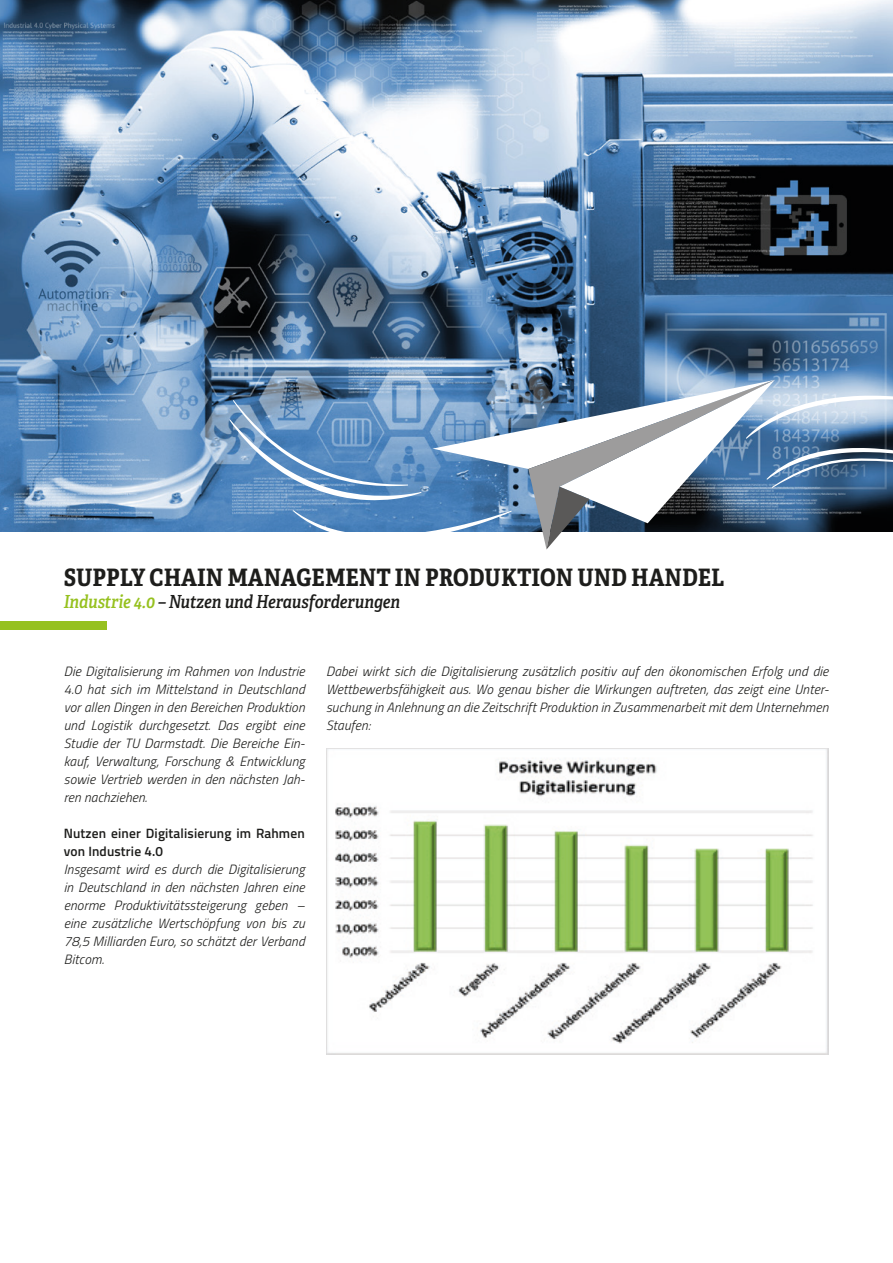
<style>
.page{position:relative;width:893px;height:1263px;background:#fff}
.page>*{position:absolute;margin:0;border:0;box-sizing:border-box;transform-origin:0 0}
.t1{font:700 24px "Adelle Condensed";color:#1d1d1b}
.t2{font:italic 18px "Adelle Condensed Sb";color:#1d1d1b}
.t3{font:italic 300 13.5px/18px "Titillium Web";letter-spacing:.01em;color:#1d1d1b;text-align:justify}
.t4{font:600 13.5px/18px "Titillium Web";letter-spacing:.01em;color:#1d1d1b}
.s1{color:#96c11f}
</style>
<div class="page">
<img style="left:0;top:0;width:893px;height:531px">
<div style="left:0;top:622px;width:106px;height:8px;background:#96c11f"></div>
<svg style="left:229px;top:380px;width:664px;height:169px"></svg>
<img style="left:326px;top:748px;width:502px;height:306px">
<h1 class="t1" style="left:64px;top:560px;width:662px">SUPPLY CHAIN MANAGEMENT IN PRODUKTION UND HANDEL</h1>
<h2 class="t2" style="left:64px;top:588px;width:338px"><span class="s1">Industrie 4.0</span> – Nutzen und Herausforderungen</h2>
<p class="t3" style="left:64px;top:661px;width:243px">Die Digitalisierung im Rahmen von Industrie 4.0 hat sich im Mittelstand in Deutschland vor allen Dingen in den Bereichen Produktion und Logistik durchgesetzt. Das ergibt eine Studie der TU Darmstadt. Die Bereiche Ein&shy;kauf, Verwaltung, Forschung &amp; Entwicklung sowie Vertrieb werden in den nächsten Jah&shy;ren nachziehen.</p>
<p class="t4" style="left:64px;top:823px;width:242px">Nutzen einer Digitalisierung im Rahmen von Industrie 4.0</p>
<p class="t3" style="left:64px;top:859px;width:242px">Insgesamt wird es durch die Digitalisierung in Deutschland in den nächsten Jahren eine enorme Produktivitätssteigerung geben – eine zusätzliche Wertschöpfung von bis zu 78,5 Milliarden Euro, so schätzt der Verband Bitcom.</p>
<p class="t3" style="left:326px;top:661px;width:504px">Dabei wirkt sich die Digitalisierung zusätzlich positiv auf den ökonomischen Erfolg und die Wettbewerbsfähigkeit aus. Wo genau bisher die Wirkungen auftreten, das zeigt eine Unter&shy;suchung in Anlehnung an die Zeitschrift Produktion in Zusammenarbeit mit dem Unternehmen Staufen:</p>
</div>
